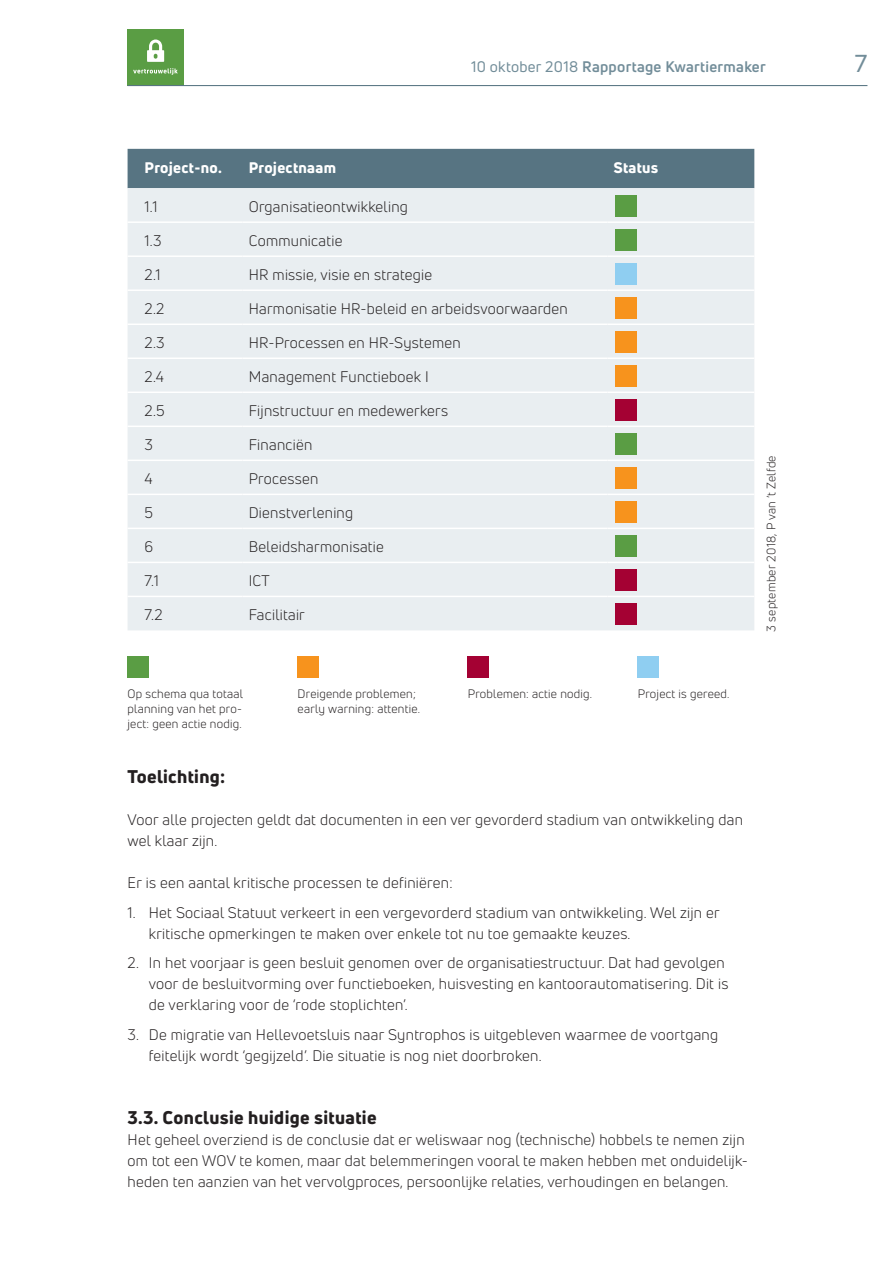
<style>
.page{position:relative;width:893px;height:1263px;background:#fff}
.page>*{position:absolute;margin:0;border:0;box-sizing:border-box;transform-origin:0 0}
.t1{font:24px "Uni Neue";color:#728d99}
.t2{font:800 18px "Uni Neue";letter-spacing:.02em;color:#231f20}
.t3{font:15px/21px "Uni Neue";letter-spacing:.02em;color:#231f20}
.t4{font:700 15px "Uni Neue";letter-spacing:.02em;color:#728d99}
.t5{font:800 15px "Uni Neue";letter-spacing:.02em;color:#fff}
.t6{font:12px/15px "Uni Neue";letter-spacing:.02em;color:#231f20;text-align:justify}
.s1{font-weight:400}
</style>
<div class="page">
<div style="left:128px;top:29px;width:56px;height:56px;background:#5a9d44"></div>
<svg style="left:147px;top:40px;width:17px;height:22px"></svg>
<svg style="left:133px;top:68px;width:45px;height:7px"></svg>
<hr style="left:128px;top:85px;width:739px;height:1px;background:#577482">
<div style="left:128px;top:149px;width:626px;height:39px;background:#577482"></div>
<div style="left:128px;top:188px;width:626px;height:442px;background:#e9eef1"></div>
<hr style="left:128px;top:221px;width:115px;height:2px;background:#fff">
<hr style="left:243px;top:221px;width:364px;height:2px;background:#fff">
<hr style="left:607px;top:221px;width:147px;height:2px;background:#fff">
<hr style="left:128px;top:255px;width:115px;height:2px;background:#fff">
<hr style="left:243px;top:255px;width:364px;height:2px;background:#fff">
<hr style="left:607px;top:255px;width:147px;height:2px;background:#fff">
<hr style="left:128px;top:289px;width:115px;height:2px;background:#fff">
<hr style="left:243px;top:289px;width:364px;height:2px;background:#fff">
<hr style="left:607px;top:289px;width:147px;height:2px;background:#fff">
<hr style="left:128px;top:323px;width:115px;height:2px;background:#fff">
<hr style="left:243px;top:323px;width:364px;height:2px;background:#fff">
<hr style="left:607px;top:323px;width:147px;height:2px;background:#fff">
<hr style="left:128px;top:357px;width:115px;height:2px;background:#fff">
<hr style="left:243px;top:357px;width:364px;height:2px;background:#fff">
<hr style="left:607px;top:357px;width:147px;height:2px;background:#fff">
<hr style="left:128px;top:391px;width:115px;height:2px;background:#fff">
<hr style="left:243px;top:391px;width:364px;height:2px;background:#fff">
<hr style="left:607px;top:391px;width:147px;height:2px;background:#fff">
<hr style="left:128px;top:426px;width:115px;height:1px;background:#fff">
<hr style="left:243px;top:426px;width:364px;height:1px;background:#fff">
<hr style="left:607px;top:426px;width:147px;height:1px;background:#fff">
<hr style="left:128px;top:460px;width:115px;height:1px;background:#fff">
<hr style="left:243px;top:460px;width:364px;height:1px;background:#fff">
<hr style="left:607px;top:460px;width:147px;height:1px;background:#fff">
<hr style="left:128px;top:494px;width:115px;height:1px;background:#fff">
<hr style="left:243px;top:494px;width:364px;height:1px;background:#fff">
<hr style="left:607px;top:494px;width:147px;height:1px;background:#fff">
<hr style="left:128px;top:528px;width:115px;height:1px;background:#fff">
<hr style="left:243px;top:528px;width:364px;height:1px;background:#fff">
<hr style="left:607px;top:528px;width:147px;height:1px;background:#fff">
<hr style="left:128px;top:562px;width:115px;height:1px;background:#fff">
<hr style="left:243px;top:562px;width:364px;height:1px;background:#fff">
<hr style="left:607px;top:562px;width:147px;height:1px;background:#fff">
<hr style="left:128px;top:596px;width:115px;height:1px;background:#fff">
<hr style="left:243px;top:596px;width:364px;height:1px;background:#fff">
<hr style="left:607px;top:596px;width:147px;height:1px;background:#fff">
<div style="left:128px;top:656px;width:21px;height:21px;background:#5a9d44"></div>
<div style="left:615px;top:196px;width:22px;height:21px;background:#5a9d44"></div>
<div style="left:615px;top:229px;width:22px;height:21px;background:#5a9d44"></div>
<div style="left:615px;top:263px;width:22px;height:21px;background:#8fcef1"></div>
<div style="left:615px;top:297px;width:22px;height:21px;background:#f7931d"></div>
<div style="left:615px;top:331px;width:22px;height:21px;background:#f7931d"></div>
<div style="left:615px;top:365px;width:22px;height:21px;background:#f7931d"></div>
<div style="left:615px;top:399px;width:22px;height:21px;background:#a40133"></div>
<div style="left:615px;top:433px;width:22px;height:21px;background:#5a9d44"></div>
<div style="left:615px;top:467px;width:22px;height:21px;background:#f7931d"></div>
<div style="left:615px;top:501px;width:22px;height:21px;background:#f7931d"></div>
<div style="left:615px;top:535px;width:22px;height:21px;background:#5a9d44"></div>
<div style="left:615px;top:569px;width:22px;height:21px;background:#a40133"></div>
<div style="left:615px;top:603px;width:22px;height:21px;background:#a40133"></div>
<div style="left:298px;top:656px;width:21px;height:21px;background:#f7931d"></div>
<div style="left:468px;top:656px;width:21px;height:21px;background:#a40133"></div>
<div style="left:638px;top:656px;width:21px;height:21px;background:#8fcef1"></div>
<p class="t4" style="left:471px;top:57px;width:296px"><span class="s1">10 oktober 2018</span> Rapportage Kwartiermaker</p>
<h1 class="t1" style="left:855px;top:49px;width:14px">7</h1>
<p class="t5" style="left:145px;top:157px;width:79px">Project-no.</p>
<p class="t5" style="left:249px;top:157px;width:89px">Projectnaam</p>
<p class="t5" style="left:613px;top:157px;width:47px">Status</p>
<p class="t3" style="left:145px;top:196px;width:14px">1.1</p>
<p class="t3" style="left:249px;top:196px;width:161px">Organisatieontwikkeling</p>
<p class="t3" style="left:145px;top:230px;width:18px">1.3</p>
<p class="t3" style="left:249px;top:230px;width:95px">Communicatie</p>
<p class="t3" style="left:145px;top:264px;width:18px">2.1</p>
<p class="t3" style="left:249px;top:264px;width:185px">HR missie, visie en strategie</p>
<p class="t3" style="left:145px;top:298px;width:21px">2.2</p>
<p class="t3" style="left:249px;top:298px;width:321px">Harmonisatie HR-beleid en arbeidsvoorwaarden</p>
<p class="t3" style="left:145px;top:332px;width:22px">2.3</p>
<p class="t3" style="left:249px;top:332px;width:214px">HR-Processen en HR-Systemen</p>
<p class="t3" style="left:145px;top:366px;width:21px">2.4</p>
<p class="t3" style="left:249px;top:366px;width:182px">Management Functieboek I</p>
<p class="t3" style="left:145px;top:400px;width:22px">2.5</p>
<p class="t3" style="left:249px;top:400px;width:201px">Fijnstructuur en medewerkers</p>
<p class="t3" style="left:145px;top:434px;width:10px">3</p>
<p class="t3" style="left:249px;top:434px;width:65px">Financiën</p>
<p class="t3" style="left:145px;top:468px;width:10px">4</p>
<p class="t3" style="left:249px;top:468px;width:71px">Processen</p>
<p class="t3" style="left:145px;top:502px;width:10px">5</p>
<p class="t3" style="left:249px;top:502px;width:106px">Dienstverlening</p>
<p class="t3" style="left:145px;top:536px;width:10px">6</p>
<p class="t3" style="left:249px;top:536px;width:137px">Beleidsharmonisatie</p>
<p class="t3" style="left:145px;top:570px;width:16px">7.1</p>
<p class="t3" style="left:249px;top:570px;width:23px">ICT</p>
<p class="t3" style="left:145px;top:604px;width:20px">7.2</p>
<p class="t3" style="left:249px;top:604px;width:58px">Facilitair</p>
<p class="t6" style="left:764px;top:631px;width:178px;rotate:-90deg">3 september 2018, P van ’t Zelfde</p>
<p class="t6" style="left:128px;top:686px;width:117px">Op schema qua totaal planning van het pro&shy;ject: geen actie nodig.</p>
<p class="t6" style="left:298px;top:686px;width:124px">Dreigende problemen; early warning: attentie.</p>
<p class="t6" style="left:468px;top:686px;width:126px">Problemen: actie nodig.</p>
<p class="t6" style="left:638px;top:686px;width:93px">Project is gereed.</p>
<p class="t2" style="left:128px;top:764px;width:99px">Toelichting:</p>
<p class="t3" style="left:128px;top:809px;width:617px">Voor alle projecten geldt dat documenten in een ver gevorderd stadium van ontwikkeling dan wel klaar zijn.</p>
<p class="t3" style="left:128px;top:872px;width:327px">Er is een aantal kritische processen te definiëren:</p>
<p class="t3" style="left:149px;top:902px;width:573px;text-indent:-21px">1. Het Sociaal Statuut verkeert in een vergevorderd stadium van ontwikkeling. Wel zijn er kritische opmerkingen te maken over enkele tot nu toe gemaakte keuzes.</p>
<p class="t3" style="left:149px;top:952px;width:581px;text-indent:-21px">2. In het voorjaar is geen besluit genomen over de organisatiestructuur. Dat had gevolgen voor de besluitvorming over functieboeken, huisvesting en kantoorautomatisering. Dit is de verklaring voor de ‘rode stoplichten’.</p>
<p class="t3" style="left:149px;top:1024px;width:571px;text-indent:-21px">3. De migratie van Hellevoetsluis naar Syntrophos is uitgebleven waarmee de voortgang feitelijk wordt ‘gegijzeld’. Die situatie is nog niet doorbroken.</p>
<p class="t2" style="left:128px;top:1105px;width:251px">3.3. Conclusie huidige situatie</p>
<p class="t3" style="left:128px;top:1129px;width:620px;text-align:justify">Het geheel overziend is de conclusie dat er weliswaar nog (technische) hobbels te nemen zijn om tot een WOV te komen, maar dat belemmeringen vooral te maken hebben met onduidelijk&shy;heden ten aanzien van het vervolgproces, persoonlijke relaties, verhoudingen en belangen.</p>
</div>
